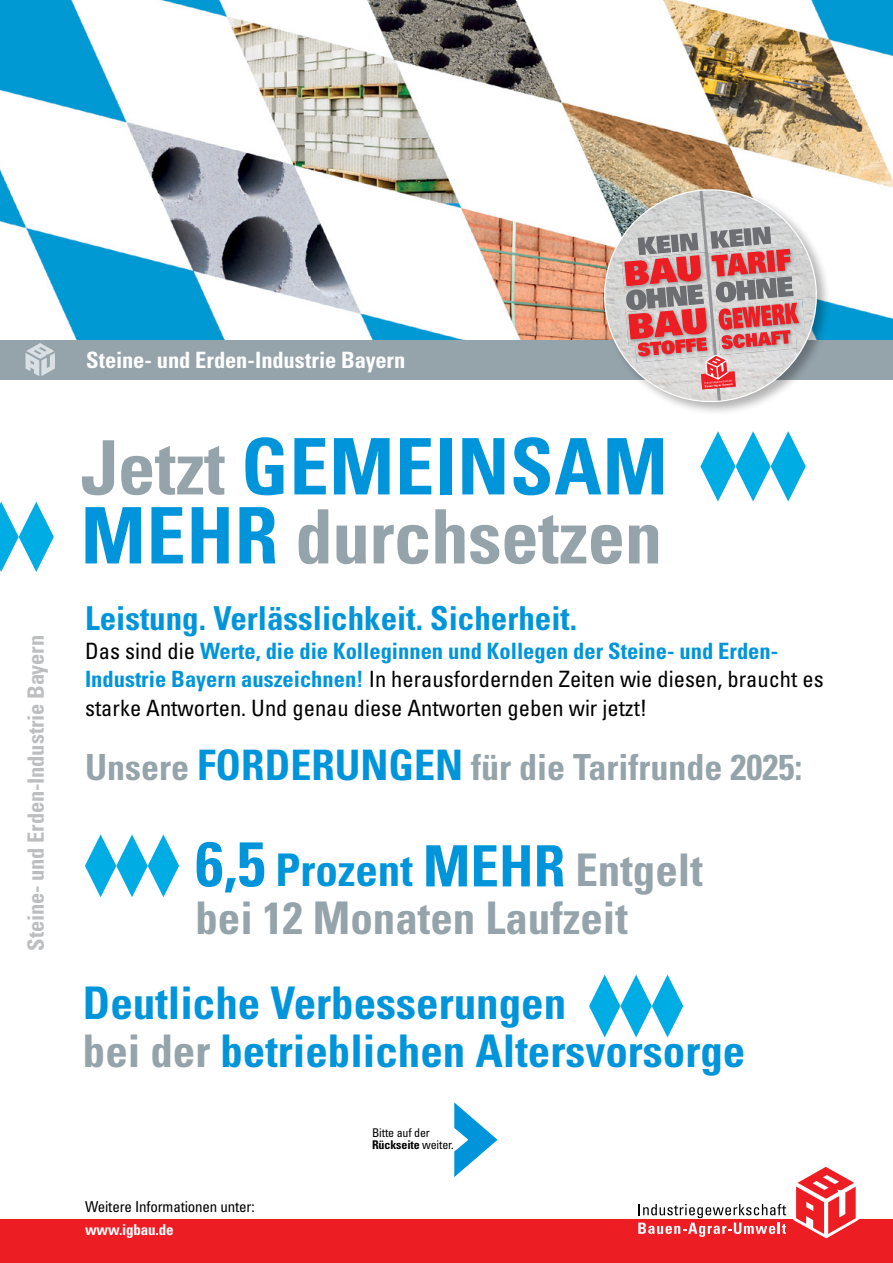
<style>
.page{position:relative;width:893px;height:1263px;background:#fff}
.page>*{position:absolute;margin:0;border:0;box-sizing:border-box;transform-origin:0 0}
.t1{font:700 condensed 78px "Univers";letter-spacing:.01em;color:#0095da}
.t2{font:700 condensed 75px "Univers";letter-spacing:-.005em;color:#95a3ab}
.t3{font:700 condensed 45px/48px "Univers";color:#0095da}
.t4{font:700 condensed 45px/48px "Univers";color:#95a3ab}
.t5{font:700 condensed 36px "Univers";color:#95a3ab}
.t6{font:700 condensed 33px "Univers";color:#0095da}
.t7{font:condensed 22.5px/28.5px "Univers";color:#000}
.t8{font:700 condensed 22.5px "Univers";letter-spacing:-.01em;color:#bcbec0}
.t9{font:700 condensed 22.5px "Univers";letter-spacing:-.005em;color:#fff}
.t10{font:condensed 15px "Univers";letter-spacing:-.01em;color:#000}
.t11{font:700 condensed 15px "Univers";letter-spacing:-.01em;color:#fff}
.t12{font:condensed 12px/12px "Univers";letter-spacing:-.01em;color:#000}
.s1{font-size:75px;color:#95a3ab}
.s2{font-size:78px;color:#0095da}
.s3{font-weight:700;color:#0095da}
.s4{font-size:42px;color:#0095da}
.s5{font-size:63px;color:#0095da}
.s6{color:#0095da}
.s7{font-size:57px;color:#0095da}
.s8{color:#95a3ab}
.s9{font-weight:700}
</style>
<div class="page">
<div style="left:0;top:1219px;width:893px;height:44px;background:#ed1d24"></div>
<svg style="left:794px;top:1166px;width:64px;height:72px"></svg>
<svg style="left:638px;top:1204px;width:148px;height:33px"></svg>
<div style="left:0;top:337px;width:893px;height:42px;background:#95a3ab"></div>
<img style="left:0;top:0;width:893px;height:339px">
<svg style="left:25px;top:343px;width:30px;height:33px"></svg>
<div style="left:601px;top:187px;width:230px;height:229px;background:#000;opacity:.3"></div>
<svg style="left:600px;top:185px;width:221px;height:221px"></svg>
<svg style="left:701px;top:431px;width:106px;height:71px"></svg>
<svg style="left:0;top:502px;width:54px;height:70px"></svg>
<svg style="left:454px;top:1102px;width:44px;height:75px"></svg>
<svg style="left:85px;top:834px;width:95px;height:63px"></svg>
<svg style="left:589px;top:975px;width:95px;height:63px"></svg>
<p class="t8" style="left:22px;top:951px;width:317px;rotate:-90deg">Steine- und Erden-Industrie Bayern</p>
<p class="t9" style="left:86px;top:346px;width:321px">Steine- und Erden-Industrie Bayern</p>
<h1 class="t1" style="left:81px;top:419px;width:588px"><span class="s1">Jetzt</span> GEMEINSAM</h1>
<h2 class="t2" style="left:81px;top:491px;width:583px"><span class="s2">MEHR</span> durchsetzen</h2>
<h3 class="t6" style="left:85px;top:598px;width:493px">Leistung. Verlässlichkeit. Sicherheit.</h3>
<p class="t7" style="left:85px;top:636px;width:740px">Das sind die <span class="s3">Werte, die die Kolleginnen und Kollegen der Steine- und Erden-<br>Industrie Bayern auszeichnen!</span> In herausfordernden Zeiten wie diesen, braucht es starke Antworten. Und genau diese Antworten geben wir jetzt!</p>
<h3 class="t5" style="left:85px;top:746px;width:719px">Unsere <span class="s4">FORDERUNGEN</span> für die Tarifrunde 2025:</h3>
<h3 class="t4" style="left:195px;top:846px;width:509px"><span class="s5">6,5</span> <span class="s6">Prozent</span> <span class="s7">MEHR</span> Entgelt bei 12 Monaten Laufzeit</h3>
<h3 class="t3" style="left:83px;top:978px;width:664px">Deutliche Verbesserungen<br><span class="s8">bei der</span> betrieblichen Altersvorsorge</h3>
<p class="t10" style="left:85px;top:1197px;width:171px">Weitere Informationen unter:</p>
<p class="t11" style="left:85px;top:1220px;width:90px">www.igbau.de</p>
<p class="t12" style="left:372px;top:1126px;width:83px">Bitte auf der<br><span class="s9">Rückseite</span> weiter.</p>
</div>
